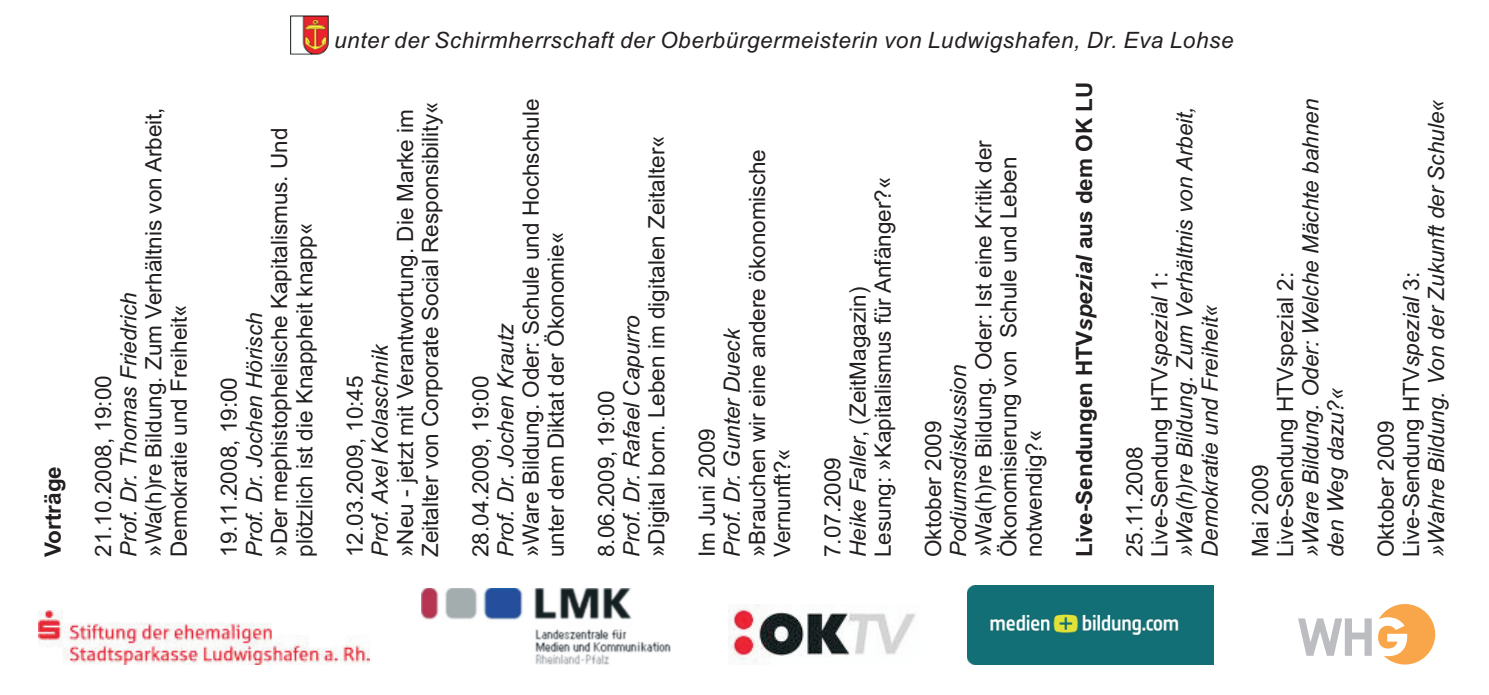
<style>
.page{position:relative;width:1489px;height:695px;background:#fff}
.page>*{position:absolute;margin:0;border:0;box-sizing:border-box;transform-origin:0 0}
.t1{font:700 52px "Century Gothic";color:#bcbdc0}
.t2{font:22.5px/25.2px "Arial";color:#231f20}
.t3{font:italic 22.5px/25.2px "Arial";color:#231f20}
.t4{font:italic 22.5px "Arial";letter-spacing:.03em;color:#231f20}
.t5{font:700 22.5px "Arial";color:#231f20}
.s1{font-style:italic}
.s2{font-style:normal}
</style>
<div class="page">
<img style="left:422px;top:588px;width:248px;height:76px">
<img style="left:39px;top:610px;width:331px;height:54px">
<img style="left:729px;top:604px;width:187px;height:58px">
<svg style="left:1378px;top:604px;width:56px;height:60px"></svg>
<img style="left:290px;top:15px;width:39px;height:40px">
<img style="left:967px;top:585px;width:245px;height:79px">
<p class="t5" style="left:45px;top:557px;width:92px;rotate:-90deg">Vorträge</p>
<p class="t3" style="left:118px;top:557px;width:266px;rotate:-90deg">Prof. Dr. Thomas Friedrich</p>
<p class="t2" style="left:93px;top:557px;width:183px;rotate:-90deg">21.10.2008, 19:00</p>
<p class="t2" style="left:143px;top:557px;width:451px;rotate:-90deg">»Wa(h)re Bildung. Zum Verhältnis von Arbeit,<br>Demokratie und Freiheit«</p>
<p class="t3" style="left:244px;top:557px;width:246px;rotate:-90deg">Prof. Dr. Jochen Hörisch</p>
<p class="t2" style="left:218px;top:557px;width:181px;rotate:-90deg">19.11.2008, 19:00</p>
<p class="t2" style="left:269px;top:557px;width:430px;rotate:-90deg">»Der mephistophelische Kapitalismus. Und plötzlich ist die Knappheit knapp«</p>
<p class="t4" style="left:334px;top:31px;width:900px">unter der Schirmherrschaft der Oberbürgermeisterin von Ludwigshafen, Dr. Eva Lohse</p>
<p class="t3" style="left:369px;top:557px;width:214px;rotate:-90deg">Prof. Axel Kolaschnik</p>
<p class="t2" style="left:344px;top:557px;width:183px;rotate:-90deg">12.03.2009, 10:45</p>
<p class="t2" style="left:394px;top:557px;width:457px;rotate:-90deg">»Neu - jetzt mit Verantwortung. Die Marke im<br>Zeitalter von Corporate Social Responsibility«</p>
<p class="t3" style="left:495px;top:557px;width:235px;rotate:-90deg">Prof. Dr. Jochen Krautz</p>
<p class="t2" style="left:470px;top:557px;width:183px;rotate:-90deg">28.04.2009, 19:00</p>
<p class="t2" style="left:520px;top:557px;width:460px;rotate:-90deg">»Ware Bildung. Oder: Schule und Hochschule unter dem Diktat der Ökonomie«</p>
<p class="t2" style="left:646px;top:557px;width:423px;rotate:-90deg">»Digital born. Leben im digitalen Zeitalter«</p>
<p class="t3" style="left:621px;top:557px;width:243px;rotate:-90deg">Prof. Dr. Rafael Capurro</p>
<p class="t2" style="left:595px;top:557px;width:168px;rotate:-90deg">8.06.2009, 19:00</p>
<p class="t2" style="left:696px;top:557px;width:130px;rotate:-90deg">Im Juni 2009</p>
<p class="t3" style="left:721px;top:557px;width:231px;rotate:-90deg">Prof. Dr. Gunter Dueck</p>
<p class="t2" style="left:746px;top:557px;width:409px;rotate:-90deg">»Brauchen wir eine andere ökonomische<br>Vernunft?«</p>
<p class="t2" style="left:822px;top:557px;width:382px;rotate:-90deg">7.07.2009<br><span class="s1">Heike Faller</span>, (ZeitMagazin)<br>Lesung: »Kapitalismus für Anfänger?«</p>
<p class="t2" style="left:922px;top:557px;width:138px;rotate:-90deg">Oktober 2009</p>
<p class="t3" style="left:947px;top:557px;width:194px;rotate:-90deg">Podiumsdiskussion</p>
<p class="t2" style="left:972px;top:557px;width:419px;rotate:-90deg">»Wa(h)re Bildung. Oder: Ist eine Kritik der<br>Ökonomisierung von Schule und Leben notwendig?«</p>
<p class="t5" style="left:1075px;top:557px;width:477px;rotate:-90deg">Live-Sendungen HTV<span class="s1">spezial</span> aus dem OK LU</p>
<p class="t3" style="left:1123px;top:557px;width:452px;rotate:-90deg"><span class="s2">25.11.2008<br>Live-Sendung HTV</span>spezial <span class="s2">1:<br></span>»Wa(h)re Bildung. Zum Verhältnis von Arbeit,<br>Demokratie und Freiheit«</p>
<p class="t3" style="left:1299px;top:557px;width:460px;rotate:-90deg">»Ware Bildung. Oder: Welche Mächte bahnen den Weg dazu?«</p>
<p class="t3" style="left:1375px;top:557px;width:459px;rotate:-90deg"><span class="s2">Oktober 2009<br>Live-Sendung HTV</span>spezial <span class="s2">3:<br></span>»Wahre Bildung. Von der Zukunft der Schule«</p>
<p class="t2" style="left:1249px;top:557px;width:287px;rotate:-90deg">Mai 2009<br>Live-Sendung HTVspezial 2:</p>
<h1 class="t1" style="left:1296px;top:616px;width:81px">WH</h1>
</div>
